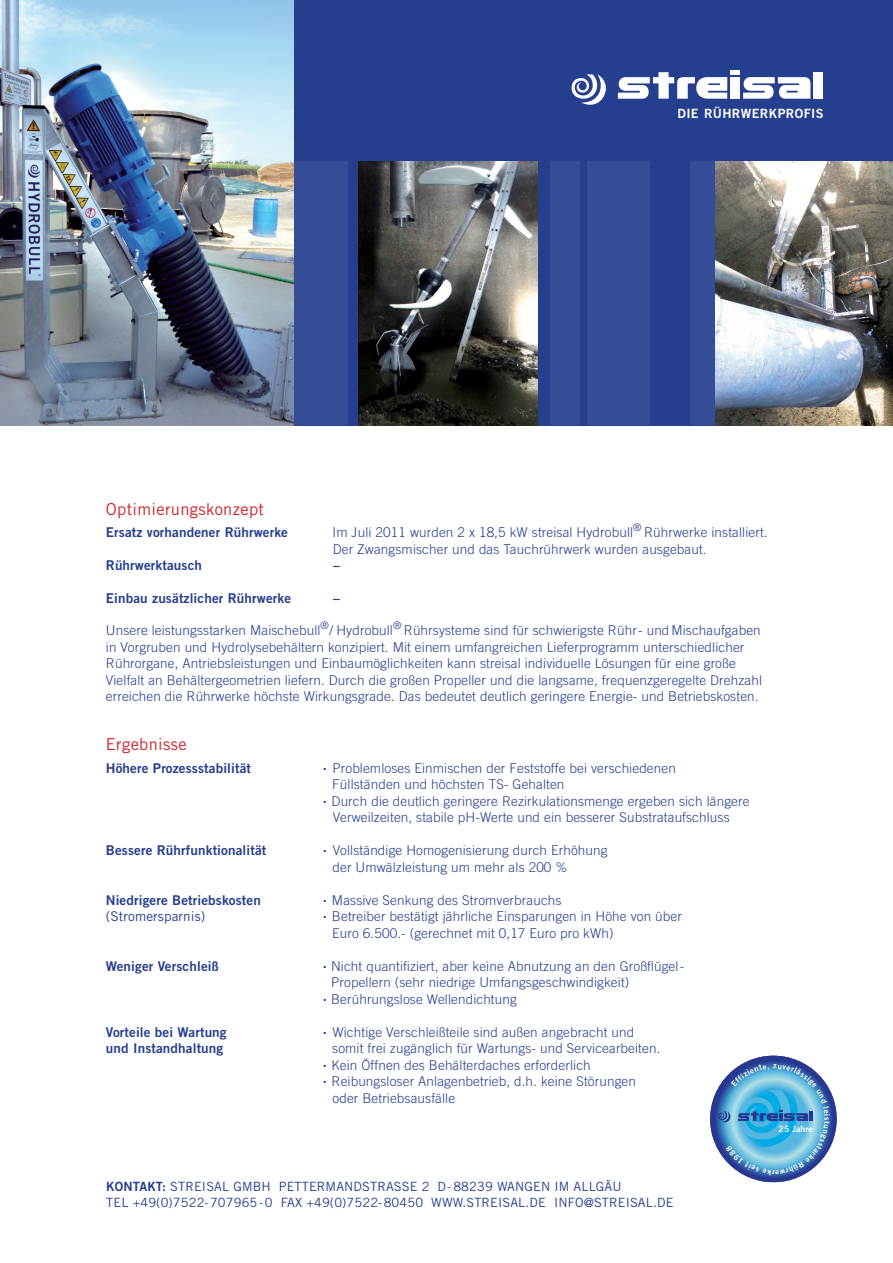
<style>
.page{position:relative;width:893px;height:1263px;background:#fff}
.page>*{position:absolute;margin:0;border:0;box-sizing:border-box;transform-origin:0 0}
.t1{font:16.5px "Trade Gothic";letter-spacing:.02em;color:#d1232a}
.t2{font:300 13.5px/16.5px "Trade Gothic";letter-spacing:.01em;color:#253f8e}
.t3{font:13.5px "Trade Gothic Bold Two";letter-spacing:.01em;color:#253f8e}
.t4{font:13.5px "Trade Gothic";letter-spacing:.01em;color:#253f8e}
.t5{font:12.75px/16.5px "Trade Gothic";letter-spacing:.01em;color:#253f8e}
.t6{font:12.75px "Trade Gothic Bold Two";letter-spacing:.03em;color:#fff}
.t7{font:8.7px "Trade Gothic Bold Two";letter-spacing:.015em;color:#fff}
.s1{font-family:"Trade Gothic Bold Two"}
</style>
<div class="page">
<div style="left:0;top:0;width:893px;height:425px;background:#253f8e"></div>
<div style="left:550px;top:162px;width:30px;height:263px;background:#354d96"></div>
<div style="left:587px;top:162px;width:62px;height:263px;background:#354d96"></div>
<div style="left:690px;top:162px;width:30px;height:263px;background:#354d96"></div>
<div style="left:234px;top:162px;width:114px;height:263px;background:#354d96"></div>
<div style="left:731px;top:70px;width:9px;height:5px;background:#fff"></div>
<div style="left:731px;top:77px;width:9px;height:22px;background:#fff"></div>
<div style="left:814px;top:72px;width:9px;height:27px;background:#fff"></div>
<svg style="left:571px;top:72px;width:156px;height:33px"></svg>
<svg style="left:743px;top:77px;width:67px;height:22px"></svg>
<div style="left:710px;top:1056px;width:127px;height:126px;background:#283890;border-radius:63px"></div>
<svg style="left:713px;top:1059px;width:121px;height:120px"></svg>
<img style="left:0;top:0;width:293px;height:425px">
<img style="left:359px;top:162px;width:178px;height:263px">
<img style="left:716px;top:162px;width:177px;height:263px">
<svg style="left:717px;top:1064px;width:113px;height:111px"></svg>
<p class="t6" style="left:677px;top:106px;width:147px">Die Rührwerkprofis</p>
<p class="t1" style="left:106px;top:499px;width:160px">Optimierungskonzept</p>
<p class="t3" style="left:106px;top:524px;width:184px">Ersatz vorhandener Rührwerke</p>
<p class="t2" style="left:332px;top:524px;width:437px">Im Juli 2011 wurden 2 x 18,5 kW streisal Hydrobull<sup>®</sup> Rührwerke installiert.<br>Der Zwangsmischer und das Tauchrührwerk wurden ausgebaut.</p>
<p class="t3" style="left:106px;top:557px;width:98px">Rührwerktausch</p>
<p class="t3" style="left:333px;top:557px;width:8px">–</p>
<p class="t3" style="left:106px;top:590px;width:187px">Einbau zusätzlicher Rührwerke</p>
<p class="t3" style="left:333px;top:590px;width:8px">–</p>
<p class="t2" style="left:106px;top:622px;width:658px">Unsere leistungsstarken Maischebull<sup>®</sup> / Hydrobull<sup>®</sup> Rührsysteme sind für schwierigste Rühr- und Mischaufgaben in Vorgruben und Hydrolysebehältern konzipiert. Mit einem umfangreichen Lieferprogramm unterschiedlicher Rührorgane, Antriebsleistungen und Einbaumöglichkeiten kann streisal individuelle Lösungen für eine große Vielfalt an Behältergeometrien liefern. Durch die großen Propeller und die langsame, frequenzgeregelte Drehzahl erreichen die Rührwerke höchste Wirkungsgrade. Das bedeutet deutlich geringere Energie- und Betriebskosten.</p>
<p class="t1" style="left:106px;top:734px;width:82px">Ergebnisse</p>
<p class="t3" style="left:106px;top:759px;width:147px">H öhere Prozessstabilität</p>
<p class="t2" style="left:322px;top:759px;width:355px"><sup>.</sup> Problemloses Einmischen der Feststoffe bei verschiedenen</p>
<p class="t2" style="left:332px;top:776px;width:234px">Füllständen und höchsten TS- Gehalten</p>
<p class="t2" style="left:322px;top:792px;width:429px"><sup>.</sup> Durch die deutlich geringere Rezirkulationsmenge ergeben sich längere</p>
<p class="t2" style="left:333px;top:809px;width:398px">Verweilzeiten, stabile pH-Werte und ein besserer Substrataufschluss</p>
<p class="t3" style="left:106px;top:842px;width:162px">Bessere Rührfunktionalität</p>
<p class="t2" style="left:332px;top:842px;width:277px;text-indent:-11px"><sup>.</sup> Vollständige Homogenisierung durch Erhöhung der Umwälzleistung um mehr als 200 %</p>
<p class="t3" style="left:106px;top:891px;width:157px">Niedrigere Betriebskosten</p>
<p class="t2" style="left:322px;top:891px;width:241px"><sup>.</sup> Massive Senkung des Stromverbrauchs</p>
<p class="t4" style="left:106px;top:908px;width:101px">(Stromersparnis)</p>
<p class="t2" style="left:332px;top:908px;width:351px;text-indent:-10px"><sup>.</sup> Betreiber bestätigt jährliche Einsparungen in Höhe von über<br>Euro 6.500.- (gerechnet mit 0,17 Euro pro kWh)</p>
<p class="t3" style="left:106px;top:957px;width:114px">Weniger Verschleiß</p>
<p class="t2" style="left:322px;top:957px;width:364px"><sup>.</sup> Nicht quantifiziert, aber keine Abnutzung an den Großflügel-</p>
<p class="t2" style="left:331px;top:974px;width:300px">Propellern (sehr niedrige Umfangsgeschwindigkeit)</p>
<p class="t2" style="left:322px;top:990px;width:196px"><sup>.</sup> Berührungslose Wellendichtung</p>
<p class="t3" style="left:106px;top:1023px;width:122px">Vorteile bei Wartung</p>
<p class="t2" style="left:322px;top:1023px;width:314px"><sup>.</sup> Wichtige Verschleißteile sind außen angebracht und</p>
<p class="t3" style="left:106px;top:1040px;width:119px">und I nstandhaltung</p>
<p class="t2" style="left:332px;top:1040px;width:330px">somit frei zugänglich für Wartungs- und Servicearbeiten.</p>
<p class="t2" style="left:322px;top:1056px;width:270px"><sup>.</sup> Kein Öffnen des Behälterdaches erforderlich</p>
<p class="t2" style="left:322px;top:1073px;width:316px"><sup>.</sup> Reibungsloser Anlagenbetrieb, d.h. keine Störungen</p>
<p class="t2" style="left:332px;top:1089px;width:124px">oder Betriebsausfälle</p>
<p class="t7" style="left:779px;top:1123px;width:36px">25 Jahre</p>
<p class="t5" style="left:106px;top:1178px;width:569px"><span class="s1">KONTAKT:</span> STREISAL GMBH PETTERMANDSTRASSE 2 D- 88239 WANGEN IM ALLGÄU<br>TEL +49(0)7522-707965-0 FAX +49(0)7522-80450 WWW.STREISAL.DE INFO@STREISAL.DE</p>
</div>
